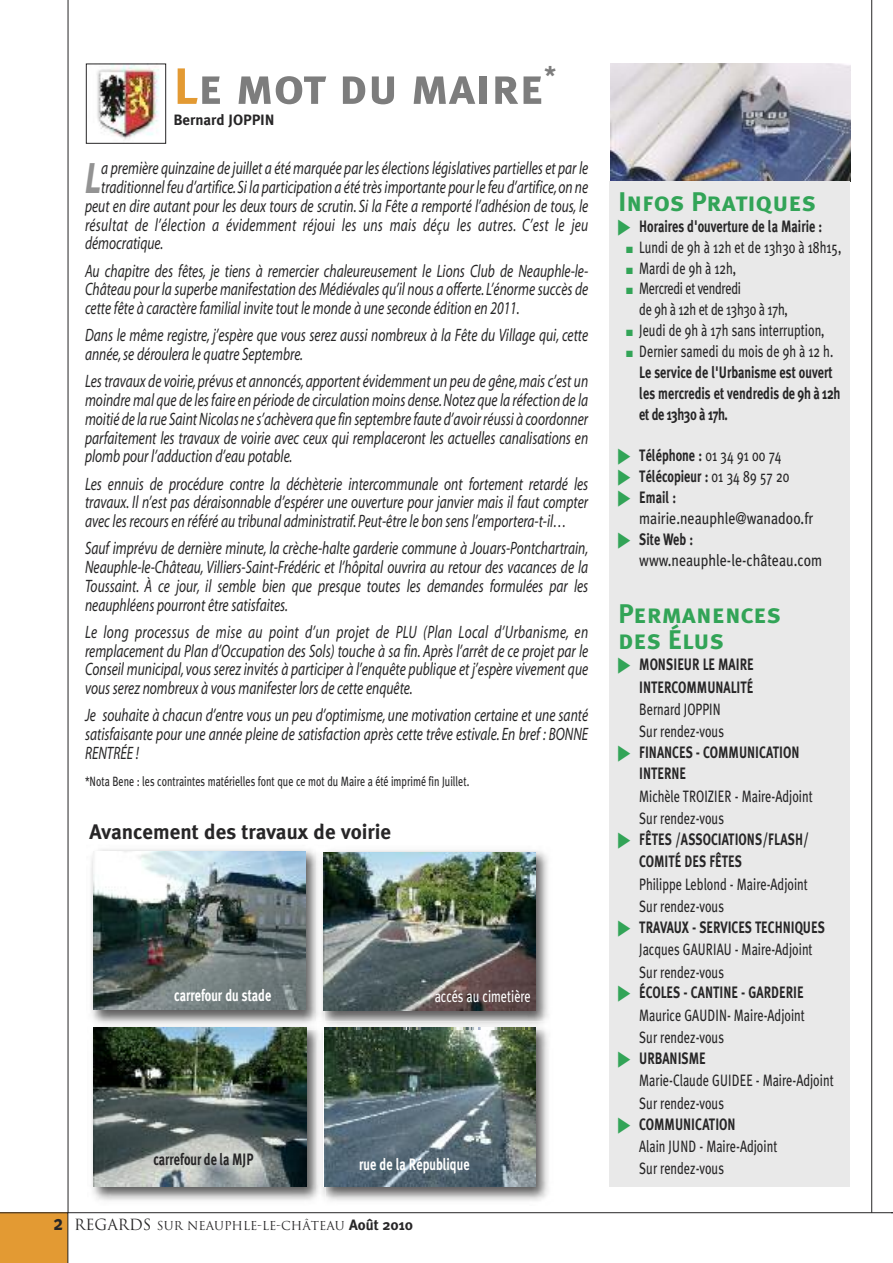
<style>
.page{position:relative;width:893px;height:1263px;background:#fff}
.page>*{position:absolute;margin:0;border:0;box-sizing:border-box;transform-origin:0 0}
.t1{font:51px "Meta Plus Bold Caps";color:#7d7d7d}
.t2{font:italic 700 44.4px "Myriad";color:#939393;scale:.75 1}
.t3{font:27px/26.8px "Meta Plus Bold Caps";color:#32a457}
.t4{font:700 21px "Meta Plus";color:#272627}
.t5{font:italic 18px/18.8px "Myriad";color:#272627;text-align:justify;scale:.75 1}
.t6{font:italic 18px "Myriad";letter-spacing:.02em;color:#272627;scale:.75 1}
.t7{font:700 16.5px/20.9px "Meta Plus";color:#272627;scale:.75 1}
.t8{font:16.5px/22.4px "Meta Plus";color:#272627;scale:.75 1}
.t9{font:16.5px "Meta Plus";color:#272627;scale:.85 1}
.t10{font:16.5px/20.9px "Meta Plus";letter-spacing:-.025em;color:#272627;scale:.75 1}
.t11{font:700 16.5px "Meta Plus";color:#fff;scale:.75 1}
.t12{font:16.5px "Meta Plus";color:#fff;scale:.75 1}
.t13{font:700 15px "Meta Plus";color:#272627}
.t14{font:13.5px "Meta Plus";color:#272627;scale:.75 1}
.t15{font:12px "Trajan";color:#272627}
.s1{color:#e39a33}
.s2{font-family:"Meta Plus";font-weight:700;font-size:21px}
.s3{font-size:15px}
.s4{font-family:"Meta Plus";font-weight:700;font-size:15px}
.s5{color:#32a457}
.s6{font-weight:400}
</style>
<div class="page">
<div style="left:0;top:1212px;width:68px;height:51px;background:#e39a33"></div>
<hr style="left:68px;top:1212px;width:825px;height:1px;background:#272627">
<hr style="left:68px;top:0;width:1px;height:1213px;background:#272627">
<hr style="left:871px;top:0;width:1px;height:1213px;background:#272627">
<img style="left:97px;top:66px;width:63px;height:74px">
<div style="left:86px;top:64px;width:80px;height:79px;border:1px solid #272627"></div>
<img style="left:611px;top:64px;width:239px;height:117px">
<div style="left:609px;top:181px;width:241px;height:1005px;background:#e9e9e9"></div>
<img style="left:91px;top:849px;width:225px;height:172px">
<img style="left:93px;top:851px;width:212px;height:159px">
<img style="left:92px;top:1021px;width:224px;height:180px">
<img style="left:94px;top:1028px;width:212px;height:158px">
<img style="left:316px;top:1030px;width:233px;height:171px">
<img style="left:325px;top:1030px;width:210px;height:156px">
<img style="left:316px;top:850px;width:233px;height:171px">
<img style="left:326px;top:1021px;width:218px;height:9px">
<img style="left:325px;top:1028px;width:210px;height:2px">
<img style="left:323px;top:852px;width:212px;height:158px">
<h1 class="t1" style="left:173px;top:56px;width:385px"><span class="s1">L</span>e mot du maire<sup>*</sup></h1>
<p class="t13" style="left:173px;top:111px;width:103px">Bernard JOPPIN</p>
<h2 class="t2" style="left:85px;top:162px;width:23px">L</h2>
<p class="t5" style="left:101px;top:161px;width:651px">a première quinzaine de juillet a été marquée par les élections législatives partielles et par le</p>
<p class="t5" style="left:101px;top:179px;width:651px">traditionnel feu d’artifice.Si la participation a été très importante pour le feu d’artifice,on ne</p>
<p class="t5" style="left:85px;top:198px;width:672px">peut en dire autant pour les deux tours de scrutin. Si la Fête a remporté l’adhésion de tous, le</p>
<p class="t6" style="left:85px;top:218px;width:672px">résultat de l’élection a évidemment réjoui les uns mais déçu les autres. C’est le jeu</p>
<p class="t5" style="left:85px;top:236px;width:106px">démocratique.</p>
<p class="t5" style="left:85px;top:263px;width:672px">Au chapitre des fêtes, je tiens à remercier chaleureusement le Lions Club de Neauphle-le-Château pour la superbe manifestation des Médiévales qu’il nous a offerte. L’énorme succès de cette fête à caractère familial invite tout le monde à une seconde édition en 2011.</p>
<p class="t5" style="left:85px;top:328px;width:672px">Dans le même registre, j’espère que vous serez aussi nombreux à la Fête du Village qui, cette année,se déroulera le quatre Septembre.</p>
<p class="t5" style="left:85px;top:374px;width:672px">Les travaux de voirie,prévus et annoncés,apportent évidemment un peu de gêne,mais c’est un moindre mal que de les faire en période de circulation moins dense.Notez que la réfection de la moitié de la rue Saint Nicolas ne s’achèvera que fin septembre faute d’avoir réussi à coordonner parfaitement les travaux de voirie avec ceux qui remplaceront les actuelles canalisations en plomb pour l’adduction d’eau potable.</p>
<p class="t5" style="left:85px;top:476px;width:672px">Les ennuis de procédure contre la déchèterie intercommunale ont fortement retardé les travaux. Il n’est pas déraisonnable d’espérer une ouverture pour janvier mais il faut compter avec les recours en référé au tribunal administratif. Peut-être le bon sens l’emportera-t-il…</p>
<p class="t5" style="left:85px;top:541px;width:672px">Sauf imprévu de dernière minute, la crèche-halte garderie commune à Jouars-Pontchartrain, Neauphle-le-Château, Villiers-Saint-Frédéric et l’hôpital ouvrira au retour des vacances de la Toussaint. À ce jour, il semble bien que presque toutes les demandes formulées par les neauphléens pourront être satisfaites.</p>
<p class="t5" style="left:85px;top:624px;width:672px">Le long processus de mise au point d’un projet de PLU (Plan Local d’Urbanisme, en remplacement du Plan d’Occupation des Sols) touche à sa fin. Après l’arrêt de ce projet par le Conseil municipal, vous serez invités à participer à l’enquête publique et j’espère vivement que vous serez nombreux à vous manifester lors de cette enquête.</p>
<p class="t5" style="left:85px;top:708px;width:672px">Je souhaite à chacun d’entre vous un peu d’optimisme, une motivation certaine et une santé satisfaisante pour une année pleine de satisfaction après cette trêve estivale. En bref : BONNE RENTRÉE !</p>
<p class="t14" style="left:85px;top:774px;width:514px">*Nota Bene : les contraintes matérielles font que ce mot du Maire a été imprimé fin Juillet.</p>
<p class="t4" style="left:90px;top:819px;width:303px">Avancement des travaux de voirie</p>
<p class="t11" style="left:174px;top:986px;width:131px">carrefour du stade</p>
<p class="t12" style="left:435px;top:987px;width:130px">accés au cimetière</p>
<p class="t7" style="left:153px;top:1148px;width:135px">carrefour de la MJP</p>
<p class="t11" style="left:359px;top:1155px;width:149px">rue de la République</p>
<p class="t15" style="left:54px;top:1219px;width:361px"><span class="s2">2</span> <span class="s3">REGARDS</span> SUR NEAUPHLE-LE-CHÂTEAU <span class="s4">Août 2010</span></p>
<h3 class="t3" style="left:618px;top:188px;width:200px">Infos Pratiques</h3>
<p class="t7" style="left:639px;top:216px;width:245px">Horaires d'ouverture de la Mairie :</p>
<p class="t8" style="left:626px;top:236px;width:288px"><span class="s5">■</span> Lundi de 9h à 12h et de 13h30 à 18h15,</p>
<p class="t8" style="left:626px;top:257px;width:148px"><span class="s5">■</span> Mardi de 9h à 12h,</p>
<p class="t10" style="left:639px;top:278px;width:200px;text-indent:-13px"><span class="s5">■</span> Mercredi et vendredi<br>de 9h à 12h et de 13h30 à 17h,</p>
<p class="t8" style="left:626px;top:319px;width:266px"><span class="s5">■</span> Jeudi de 9h à 17h sans interruption,</p>
<p class="t7" style="left:639px;top:341px;width:270px;text-indent:-13px"><span class="s5">■</span> <span class="s6">Dernier samedi du mois de 9h à 12 h.<br></span>Le service de l'Urbanisme est ouvert les mercredis et vendredis de 9h à 12h et de 13h30 à 17h.</p>
<p class="t7" style="left:639px;top:445px;width:202px">Téléphone : <span class="s6">01 34 91 00 74<br></span>Télécopieur : <span class="s6">01 34 89 57 20<br></span>Email :</p>
<p class="t9" style="left:639px;top:509px;width:206px">mairie.neauphle@wanadoo.fr</p>
<p class="t7" style="left:639px;top:529px;width:74px">Site Web :</p>
<p class="t9" style="left:639px;top:550px;width:217px">www.neauphle-le-château.com</p>
<h3 class="t3" style="left:618px;top:600px;width:165px">Permanences des Élus</h3>
<p class="t7" style="left:639px;top:653px;width:154px;line-height:22.4px">MONSIEUR LE MAIRE<br>INTERCOMMUNALITÉ</p>
<p class="t8" style="left:639px;top:698px;width:114px">Bernard JOPPIN<br>Sur rendez-vous</p>
<p class="t7" style="left:639px;top:742px;width:215px">FINANCES - COMMUNICATION<br>INTERNE</p>
<p class="t8" style="left:639px;top:785px;width:233px">Michèle TROIZIER - Maire-Adjoint<br>Sur rendez-vous</p>
<p class="t7" style="left:639px;top:828px;width:228px;line-height:22.4px">FÊTES /ASSOCIATIONS/FLASH/<br>COMITÉ DES FÊTES</p>
<p class="t8" style="left:639px;top:873px;width:226px">Philippe Leblond - Maire-Adjoint<br>Sur rendez-vous</p>
<p class="t7" style="left:639px;top:917px;width:249px">TRAVAUX - SERVICES TECHNIQUES</p>
<p class="t8" style="left:639px;top:938px;width:233px">Jacques GAURIAU - Maire-Adjoint<br>Sur rendez-vous</p>
<p class="t7" style="left:639px;top:982px;width:221px">ÉCOLES - CANTINE - GARDERIE</p>
<p class="t8" style="left:639px;top:1004px;width:222px">Maurice GAUDIN- Maire-Adjoint<br>Sur rendez-vous</p>
<p class="t7" style="left:639px;top:1048px;width:90px">URBANISME</p>
<p class="t8" style="left:639px;top:1069px;width:261px">Marie-Claude GUIDEE - Maire-Adjoint<br>Sur rendez-vous</p>
<p class="t7" style="left:639px;top:1113px;width:130px">COMMUNICATION</p>
<p class="t8" style="left:639px;top:1135px;width:186px">Alain JUND - Maire-Adjoint<br>Sur rendez-vous</p>
</div>
